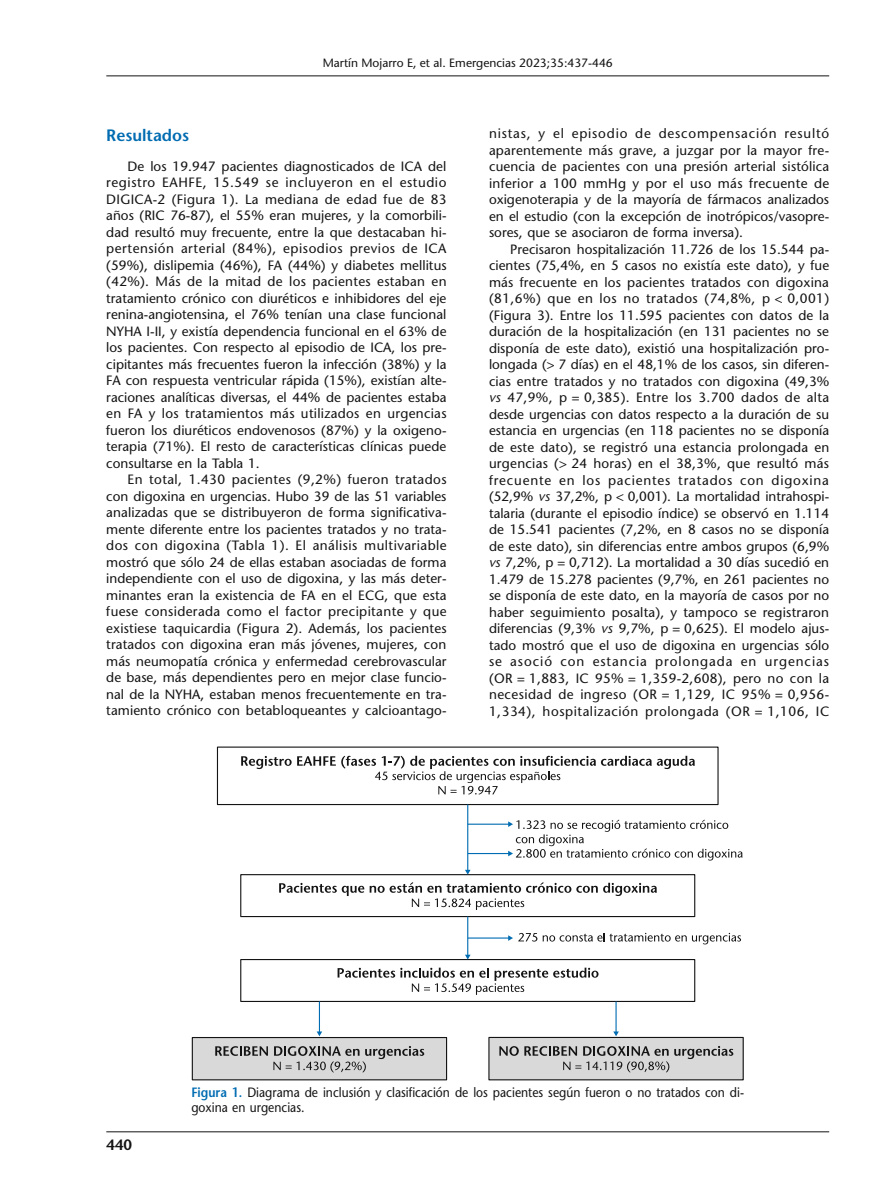
<style>
.page{position:relative;width:893px;height:1191px;background:#fff}
.page>*{position:absolute;margin:0;border:0;box-sizing:border-box;transform-origin:0 0}
._01_Ladillo_con_2_y_1_negrita{font:600 16.5px "Stone Sans";color:#006cb2}
.t1{font:600 15px "Stone Sans";color:#131413}
.t2{font:13.5px/16.5px "Stone Sans";color:#131413;text-align:justify}
.t3{font:13.5px/15px "Stone Sans";color:#131413;scale:.9 1}
.t4{font:12px "Stone Sans";color:#131413}
.s1{font-style:italic}
.s2{font-weight:600;color:#006cb2}
</style>
<div class="page">
<hr style="left:106px;top:1131px;width:723px;height:1px;background:#131413">
<hr style="left:106px;top:75px;width:723px;height:1px;background:#131413">
<div style="left:192px;top:1037px;width:255px;height:42px;background:#d9d9d9"></div>
<div style="left:192px;top:1037px;width:255px;height:43px;border:1px solid #131413"></div>
<div style="left:489px;top:1037px;width:254px;height:42px;background:#d9d9d9"></div>
<div style="left:488px;top:1037px;width:256px;height:43px;border:1px solid #131413"></div>
<svg style="left:215px;top:1046px;width:209px;height:26px"></svg>
<svg style="left:499px;top:1046px;width:234px;height:26px"></svg>
<svg style="left:216px;top:746px;width:503px;height:256px"></svg>
<svg style="left:543px;top:932px;width:198px;height:12px"></svg>
<hr style="left:467px;top:804px;width:1px;height:66px;background:#006cb2">
<svg style="left:465px;top:869px;width:6px;height:5px"></svg>
<hr style="left:467px;top:916px;width:1px;height:39px;background:#006cb2">
<svg style="left:465px;top:954px;width:6px;height:5px"></svg>
<hr style="left:319px;top:1001px;width:1px;height:31px;background:#006cb2">
<svg style="left:317px;top:1031px;width:5px;height:5px"></svg>
<hr style="left:615px;top:1001px;width:2px;height:31px;background:#006cb2">
<svg style="left:613px;top:1031px;width:6px;height:5px"></svg>
<hr style="left:468px;top:853px;width:41px;height:1px;background:#006cb2">
<hr style="left:468px;top:937px;width:41px;height:1px;background:#006cb2">
<svg style="left:508px;top:933px;width:29px;height:8px"></svg>
<hr style="left:468px;top:823px;width:41px;height:1px;background:#006cb2">
<svg style="left:508px;top:819px;width:235px;height:41px"></svg>
<p class="t4" style="left:323px;top:56px;width:292px">Martín Mojarro E, et al. Emergencias 2023;35:437-446</p>
<p class="_01_Ladillo_con_2_y_1_negrita" style="left:106px;top:125px;width:84px">Resultados</p>
<p class="t2" style="left:106px;top:158px;width:342px;text-indent:21px">De los 19.947 pacientes diagnosticados de ICA del registro EAHFE, 15.549 se incluyeron en el estudio DIGICA-2 (Figura 1). La mediana de edad fue de 83 años (RIC 76-87), el 55% eran mujeres, y la comorbili&shy;dad resultó muy frecuente, entre la que destacaban hi&shy;pertensión arterial (84%), episodios previos de ICA (59%), dislipemia (46%), FA (44%) y diabetes mellitus (42%). Más de la mitad de los pacientes estaban en tratamiento crónico con diuréticos e inhibidores del eje renina-angiotensina, el 76% tenían una clase funcional NYHA I-II, y existía dependencia funcional en el 63% de los pacientes. Con respecto al episodio de ICA, los pre&shy;cipitantes más frecuentes fueron la infección (38%) y la FA con respuesta ventricular rápida (15%), existían alte&shy;raciones analíticas diversas, el 44% de pacientes estaba en FA y los tratamientos más utilizados en urgencias fueron los diuréticos endovenosos (87%) y la oxigeno&shy;terapia (71%). El resto de características clínicas puede consultarse en la Tabla 1.</p>
<p class="t2" style="left:106px;top:471px;width:342px;text-indent:21px">En total, 1.430 pacientes (9,2%) fueron tratados con digoxina en urgencias. Hubo 39 de las 51 variables analizadas que se distribuyeron de forma significativa&shy;mente diferente entre los pacientes tratados y no trata&shy;dos con digoxina (Tabla 1). El análisis multivariable mostró que sólo 24 de ellas estaban asociadas de forma independiente con el uso de digoxina, y las más deter&shy;minantes eran la existencia de FA en el ECG, que esta fuese considerada como el factor precipitante y que existiese taquicardia (Figura 2). Además, los pacientes tratados con digoxina eran más jóvenes, mujeres, con más neumopatía crónica y enfermedad cerebrovascular de base, más dependientes pero en mejor clase funcio&shy;nal de la NYHA, estaban menos frecuentemente en tra&shy;tamiento crónico con betabloqueantes y calcioantago-</p>
<p class="t2" style="left:489px;top:125px;width:342px">nistas, y el episodio de descompensación resultó aparentemente más grave, a juzgar por la mayor fre&shy;cuencia de pacientes con una presión arterial sistólica inferior a 100 mmHg y por el uso más frecuente de oxigenoterapia y de la mayoría de fármacos analizados en el estudio (con la excepción de inotrópicos/vasopre&shy;sores, que se asociaron de forma inversa).</p>
<p class="t2" style="left:489px;top:241px;width:342px;text-indent:21px">Precisaron hospitalización 11.726 de los 15.544 pa&shy;cientes (75,4%, en 5 casos no existía este dato), y fue más frecuente en los pacientes tratados con digoxina (81,6%) que en los no tratados (74,8%, p &lt; 0,001) (Figura 3). Entre los 11.595 pacientes con datos de la duración de la hospitalización (en 131 pacientes no se disponía de este dato), existió una hospitalización pro&shy;longada (&gt; 7 días) en el 48,1% de los casos, sin diferen&shy;cias entre tratados y no tratados con digoxina (49,3% <span class="s1">vs</span> 47,9%, p = 0,385). Entre los 3.700 dados de alta desde urgencias con datos respecto a la duración de su estancia en urgencias (en 118 pacientes no se disponía de este dato), se registró una estancia prolongada en urgencias (&gt; 24 horas) en el 38,3%, que resultó más frecuente en los pacientes tratados con digoxina (52,9% <span class="s1">vs</span> 37,2%, p &lt; 0,001). La mortalidad intrahospi&shy;talaria (durante el episodio índice) se observó en 1.114 de 15.541 pacientes (7,2%, en 8 casos no se disponía de este dato), sin diferencias entre ambos grupos (6,9% <span class="s1">vs</span> 7,2%, p = 0,712). La mortalidad a 30 días sucedió en 1.479 de 15.278 pacientes (9,7%, en 261 pacientes no se disponía de este dato, en la mayoría de casos por no haber seguimiento posalta), y tampoco se registraron diferencias (9,3% <span class="s1">vs</span> 9,7%, p = 0,625). El modelo ajus&shy;tado mostró que el uso de digoxina en urgencias sólo se asoció con estancia prolongada en urgencias (OR = 1,883, IC 95% = 1,359-2,608), pero no con la necesidad de ingreso (OR = 1,129, IC 95% = 0,956- 1,334), hospitalización prolongada (OR = 1,106, IC</p>
<p class="t1" style="left:106px;top:1135px;width:27px">440</p>
<p class="t3" style="left:191px;top:1085px;width:616px"><span class="s2">Figura 1.</span> Diagrama de inclusión y clasificación de los pacientes según fueron o no tratados con di&shy;goxina en urgencias.</p>
</div>
